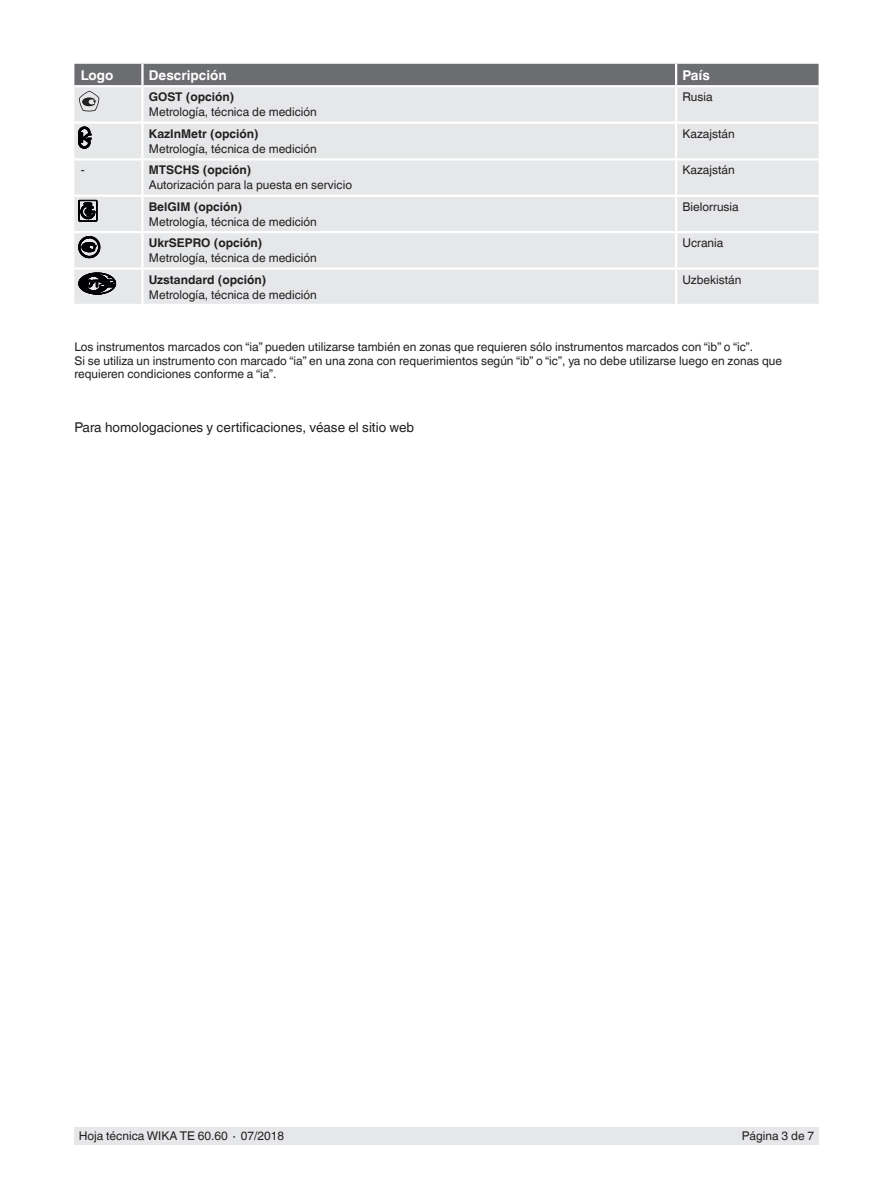
<style>
.page{position:relative;width:893px;height:1188px;background:#fff}
.page>*{position:absolute;margin:0;border:0;box-sizing:border-box;transform-origin:0 0}
.t1{font:13.5px "Helvetica World";color:#231f20}
.t2{font:700 13.5px "Helvetica World";color:#fff}
.t3{font:12px/13.5px "Helvetica World";color:#231f20}
.t4{font:700 12px "Helvetica World";color:#231f20}
</style>
<div class="page">
<div style="left:74px;top:1128px;width:745px;height:17px;background:#e6e7e9"></div>
<div style="left:74px;top:112px;width:745px;height:192px;background:#e6e7e9"></div>
<hr style="left:142px;top:121px;width:534px;height:3px;background:#fff">
<hr style="left:141px;top:124px;width:3px;height:34px;background:#fff">
<hr style="left:675px;top:124px;width:2px;height:34px;background:#fff">
<hr style="left:141px;top:197px;width:3px;height:34px;background:#fff">
<hr style="left:675px;top:197px;width:2px;height:34px;background:#fff">
<hr style="left:142px;top:231px;width:534px;height:2px;background:#fff">
<hr style="left:141px;top:233px;width:3px;height:34px;background:#fff">
<hr style="left:676px;top:231px;width:143px;height:2px;background:#fff">
<hr style="left:675px;top:233px;width:2px;height:34px;background:#fff">
<hr style="left:74px;top:231px;width:68px;height:2px;background:#fff">
<hr style="left:74px;top:195px;width:68px;height:2px;background:#fff">
<hr style="left:142px;top:195px;width:534px;height:2px;background:#fff">
<hr style="left:676px;top:195px;width:143px;height:2px;background:#fff">
<hr style="left:74px;top:267px;width:68px;height:3px;background:#fff">
<hr style="left:142px;top:267px;width:534px;height:3px;background:#fff">
<hr style="left:676px;top:267px;width:143px;height:3px;background:#fff">
<hr style="left:74px;top:158px;width:68px;height:3px;background:#fff">
<hr style="left:142px;top:158px;width:534px;height:3px;background:#fff">
<hr style="left:141px;top:161px;width:3px;height:34px;background:#fff">
<hr style="left:676px;top:158px;width:143px;height:3px;background:#fff">
<hr style="left:675px;top:161px;width:2px;height:34px;background:#fff">
<hr style="left:141px;top:270px;width:3px;height:34px;background:#fff">
<hr style="left:675px;top:270px;width:2px;height:34px;background:#fff">
<hr style="left:74px;top:121px;width:68px;height:3px;background:#fff">
<hr style="left:676px;top:121px;width:143px;height:3px;background:#fff">
<hr style="left:675px;top:87px;width:2px;height:34px;background:#fff">
<hr style="left:141px;top:87px;width:3px;height:34px;background:#fff">
<svg style="left:74px;top:64px;width:745px;height:48px;background:#b1b2b4"></svg>
<svg style="left:79px;top:127px;width:12px;height:21px"></svg>
<svg style="left:79px;top:200px;width:18px;height:22px"></svg>
<svg style="left:79px;top:237px;width:21px;height:21px"></svg>
<svg style="left:79px;top:273px;width:37px;height:21px"></svg>
<p class="t2" style="left:81px;top:67px;width:34px">Logo</p>
<p class="t2" style="left:149px;top:67px;width:79px">Descripción</p>
<p class="t2" style="left:682px;top:67px;width:29px">País</p>
<p class="t4" style="left:149px;top:90px;width:87px">GOST (opción)</p>
<p class="t3" style="left:149px;top:105px;width:170px">Metrología, técnica de medición</p>
<p class="t3" style="left:682px;top:90px;width:32px">Rusia</p>
<p class="t4" style="left:149px;top:126px;width:111px">KazInMetr (opción)</p>
<p class="t3" style="left:149px;top:142px;width:170px">Metrología, técnica de medición</p>
<p class="t3" style="left:682px;top:127px;width:54px">Kazajstán</p>
<p class="t3" style="left:81px;top:164px;width:5px">-</p>
<p class="t4" style="left:149px;top:163px;width:104px">MTSCHS (opción)</p>
<p class="t3" style="left:149px;top:179px;width:205px">Autorización para la puesta en servicio</p>
<p class="t3" style="left:682px;top:164px;width:54px">Kazajstán</p>
<p class="t4" style="left:149px;top:200px;width:95px">BelGIM (opción)</p>
<p class="t3" style="left:149px;top:215px;width:170px">Metrología, técnica de medición</p>
<p class="t3" style="left:682px;top:200px;width:58px">Bielorrusia</p>
<p class="t4" style="left:149px;top:236px;width:115px">UkrSEPRO (opción)</p>
<p class="t3" style="left:149px;top:251px;width:170px">Metrología, técnica de medición</p>
<p class="t3" style="left:682px;top:236px;width:42px">Ucrania</p>
<p class="t4" style="left:149px;top:272px;width:119px">Uzstandard (opción)</p>
<p class="t3" style="left:149px;top:288px;width:170px">Metrología, técnica de medición</p>
<p class="t3" style="left:682px;top:273px;width:60px">Uzbekistán</p>
<p class="t3" style="left:74px;top:340px;width:709px">Los instrumentos marcados con “ia” pueden utilizarse también en zonas que requieren sólo instrumentos marcados con “ib” o “ic”.<br>Si se utiliza un instrumento con marcado “ia” en una zona con requerimientos según “ib” o “ic”, ya no debe utilizarse luego en zonas que requieren condiciones conforme a “ia”.</p>
<p class="t1" style="left:74px;top:419px;width:341px">Para homologaciones y certificaciones, véase el sitio web</p>
<p class="t3" style="left:79px;top:1130px;width:207px">Hoja técnica WIKA TE 60.60 ∙ 07/2018</p>
<p class="t3" style="left:742px;top:1130px;width:74px">Página 3 de 7</p>
</div>
